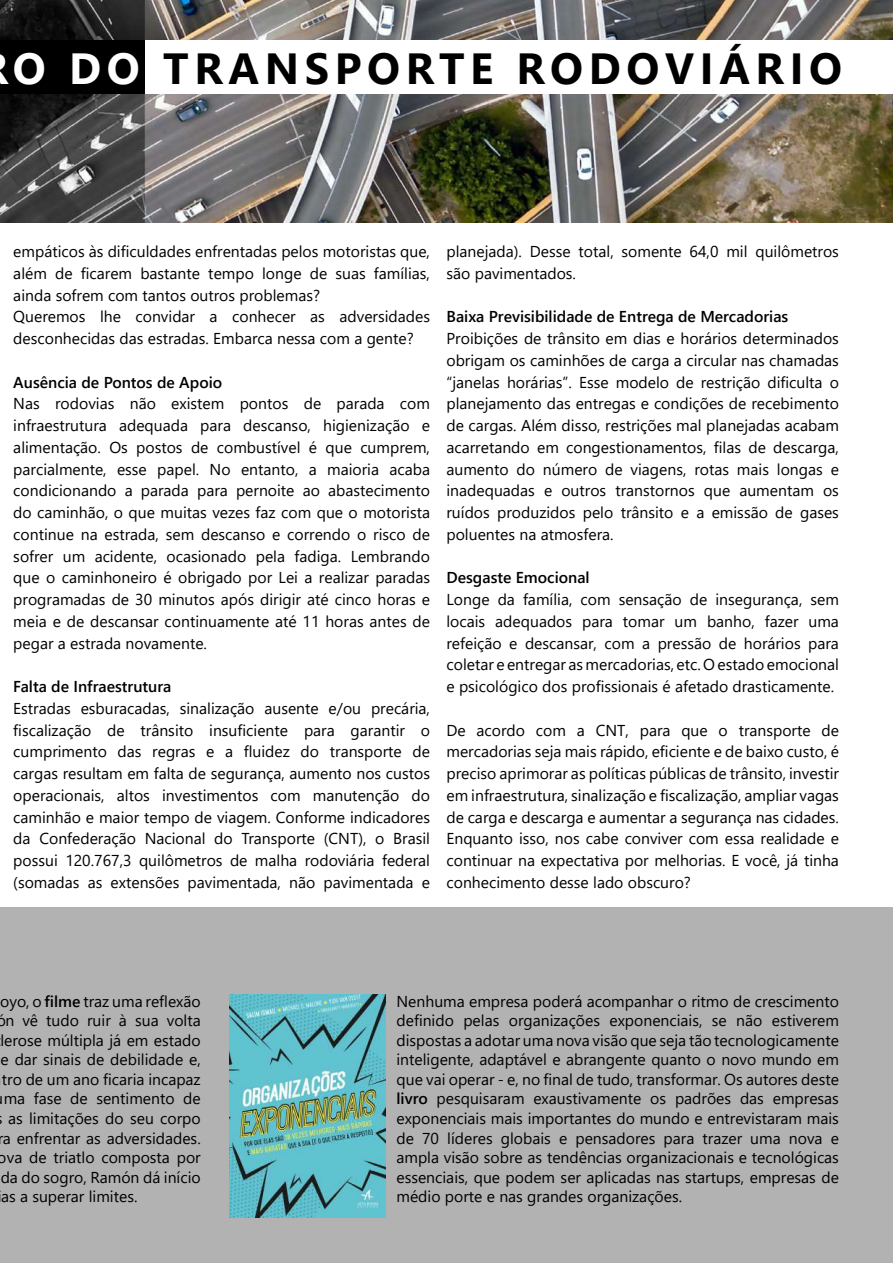
<style>
.page{position:relative;width:893px;height:1263px;background:#fff}
.page>*{position:absolute;margin:0;border:0;box-sizing:border-box;transform-origin:0 0}
.t1{font:700 43.5px "Segoe UI";letter-spacing:.13em;color:#000}
.t2{font:15.75px/21.8px "Segoe UI";color:#000;text-align:justify}
.t3{font:600 15.75px "Segoe UI";color:#000}
.s1{color:#fff}
.s2{font-weight:600}
</style>
<div class="page">
<img style="left:0;top:0;width:893px;height:223px">
<div style="left:0;top:907px;width:893px;height:356px;background:#b3b2b2"></div>
<img style="left:229px;top:994px;width:156px;height:223px">
<div style="left:0;top:40px;width:146px;height:54px;background:#000"></div>
<div style="left:146px;top:40px;width:747px;height:54px;background:#fff"></div>
<h1 class="t1" style="left:13px;top:28px;width:831px"><span class="s1">O DO</span> TRANSPORTE RODOVIÁRIO</h1>
<p class="t2" style="left:13px;top:239px;width:418px;text-align:left">empáticos às dificuldades enfrentadas pelos motoristas que, além de ficarem bastante tempo longe de suas famílias, ainda sofrem com tantos outros problemas?<br>Queremos lhe convidar a conhecer as adversidades desconhecidas das estradas. Embarca nessa com a gente?</p>
<p class="t3" style="left:13px;top:367px;width:210px">Ausência de Pontos de Apoio</p>
<p class="t2" style="left:13px;top:391px;width:418px">Nas rodovias não existem pontos de parada com infraestrutura adequada para descanso, higienização e alimentação. Os postos de combustível é que cumprem, parcialmente, esse papel. No entanto, a maioria acaba condicionando a parada para pernoite ao abastecimento do caminhão, o que muitas vezes faz com que o motorista continue na estrada, sem descanso e correndo o risco de sofrer um acidente, ocasionado pela fadiga. Lembrando que o caminhoneiro é obrigado por Lei a realizar paradas programadas de 30 minutos após dirigir até cinco horas e meia e de descansar continuamente até 11 horas antes de pegar a estrada novamente.</p>
<p class="t3" style="left:13px;top:672px;width:160px">Falta de Infraestrutura</p>
<p class="t2" style="left:13px;top:696px;width:418px">Estradas esburacadas, sinalização ausente e/ou precária, fiscalização de trânsito insuficiente para garantir o cumprimento das regras e a fluidez do transporte de cargas resultam em falta de segurança, aumento nos custos operacionais, altos investimentos com manutenção do caminhão e maior tempo de viagem. Conforme indicadores da Confederação Nacional do Transporte (CNT), o Brasil possui 120.767,3 quilômetros de malha rodoviária federal (somadas as extensões pavimentada, não pavimentada e</p>
<p class="t2" style="left:446px;top:239px;width:394px">planejada). Desse total, somente 64,0 mil quilômetros são pavimentados.</p>
<p class="t3" style="left:446px;top:302px;width:343px">Baixa Previsibilidade de Entrega de Mercadorias</p>
<p class="t2" style="left:446px;top:326px;width:394px">Proibições de trânsito em dias e horários determinados obrigam os caminhões de carga a circular nas chamadas “janelas horárias”. Esse modelo de restrição dificulta o planejamento das entregas e condições de recebimento de cargas. Além disso, restrições mal planejadas acabam acarretando em congestionamentos, filas de descarga, aumento do número de viagens, rotas mais longas e inadequadas e outros transtornos que aumentam os ruídos produzidos pelo trânsito e a emissão de gases poluentes na atmosfera.</p>
<p class="t3" style="left:446px;top:563px;width:145px">Desgaste Emocional</p>
<p class="t2" style="left:446px;top:587px;width:394px">Longe da família, com sensação de insegurança, sem locais adequados para tomar um banho, fazer uma refeição e descansar, com a pressão de horários para coletar e entregar as mercadorias, etc. O estado emocional e psicológico dos profissionais é afetado drasticamente.</p>
<p class="t2" style="left:446px;top:718px;width:394px">De acordo com a CNT, para que o transporte de mercadorias seja mais rápido, eficiente e de baixo custo, é preciso aprimorar as políticas públicas de trânsito, investir em infraestrutura, sinalização e fiscalização, ampliar vagas de carga e descarga e aumentar a segurança nas cidades.<br>Enquanto isso, nos cabe conviver com essa realidade e continuar na expectativa por melhorias. E você, já tinha conhecimento desse lado obscuro?</p>
<p class="t2" style="left:0;top:989px;width:202px">oyo, o <span class="s2">filme</span> traz uma reflexão</p>
<p class="t2" style="left:-4px;top:1008px;width:206px">ón vê tudo ruir à sua volta</p>
<p class="t2" style="left:0;top:1028px;width:202px">lerose múltipla já em estado</p>
<p class="t2" style="left:1px;top:1047px;width:202px">e dar sinais de debilidade e,</p>
<p class="t2" style="left:2px;top:1067px;width:200px">tro de um ano ficaria incapaz</p>
<p class="t2" style="left:4px;top:1086px;width:198px">ma fase de sentimento de</p>
<p class="t2" style="left:8px;top:1106px;width:194px">as limitações do seu corpo</p>
<p class="t2" style="left:-3px;top:1125px;width:205px">ra enfrentar as adversidades.</p>
<p class="t2" style="left:-2px;top:1145px;width:204px">ova de triatlo composta por</p>
<p class="t2" style="left:1px;top:1164px;width:201px">da do sogro, Ramón dá início</p>
<p class="t2" style="left:1px;top:1184px;width:138px">as a superar limites.</p>
<p class="t2" style="left:396px;top:990px;width:444px;line-height:19.5px">Nenhuma empresa poderá acompanhar o ritmo de crescimento definido pelas organizações exponenciais, se não estiverem dispostas a adotar uma nova visão que seja tão tecnologicamente inteligente, adaptável e abrangente quanto o novo mundo em que vai operar - e, no final de tudo, transformar. Os autores deste <span class="s2">livro</span> pesquisaram exaustivamente os padrões das empresas exponenciais mais importantes do mundo e entrevistaram mais de 70 líderes globais e pensadores para trazer uma nova e ampla visão sobre as tendências organizacionais e tecnológicas essenciais, que podem ser aplicadas nas startups, empresas de médio porte e nas grandes organizações.</p>
</div>
